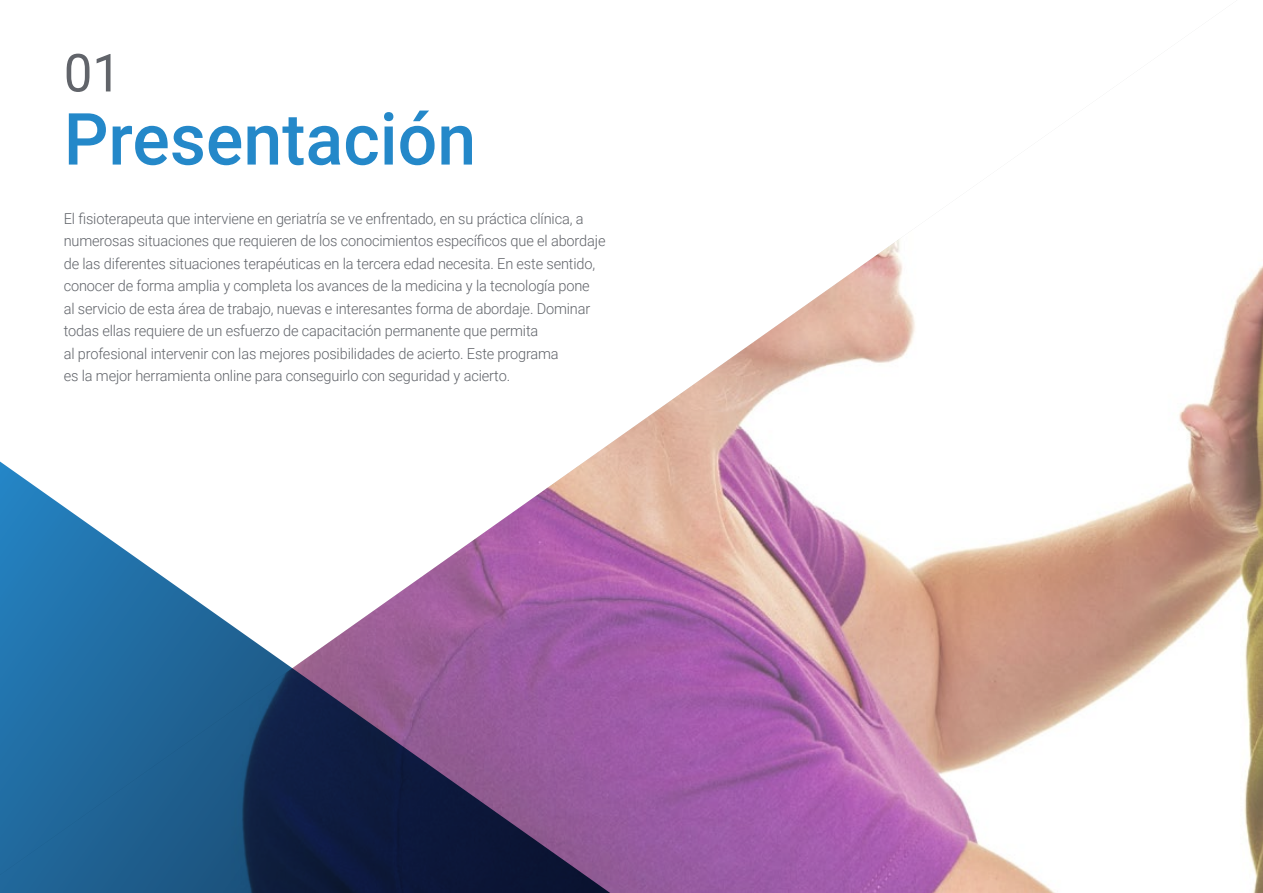
<style>
.page{position:relative;width:1263px;height:893px;background:#fff}
.page>*{position:absolute;margin:0;border:0;box-sizing:border-box;transform-origin:0 0}
.t1{font:500 72px "Roboto";color:#2488c9}
.t2{font:52.5px "Roboto";color:#61646a}
.t3{font:300 15px/22.5px "Roboto";letter-spacing:-.01em;color:#61646a}
</style>
<div class="page">
<img style="left:607px;top:238px;width:656px;height:655px">
<svg style="left:0;top:446px;width:640px;height:447px"></svg>
<h2 class="t2" style="left:64px;top:36px;width:59px">01</h2>
<h1 class="t1" style="left:64px;top:89px;width:414px">Presentación</h1>
<p class="t3" style="left:64px;top:207px;width:543px">El fisioterapeuta que interviene en geriatría se ve enfrentado, en su práctica clínica, a numerosas situaciones que requieren de los conocimientos específicos que el abordaje de las diferentes situaciones terapéuticas en la tercera edad necesita. En este sentido, conocer de forma amplia y completa los avances de la medicina y la tecnología pone<br>al servicio de esta área de trabajo, nuevas e interesantes forma de abordaje. Dominar todas ellas requiere de un esfuerzo de capacitación permanente que permita<br>al profesional intervenir con las mejores posibilidades de acierto. Este programa<br>es la mejor herramienta online para conseguirlo con seguridad y acierto.</p>
</div>
